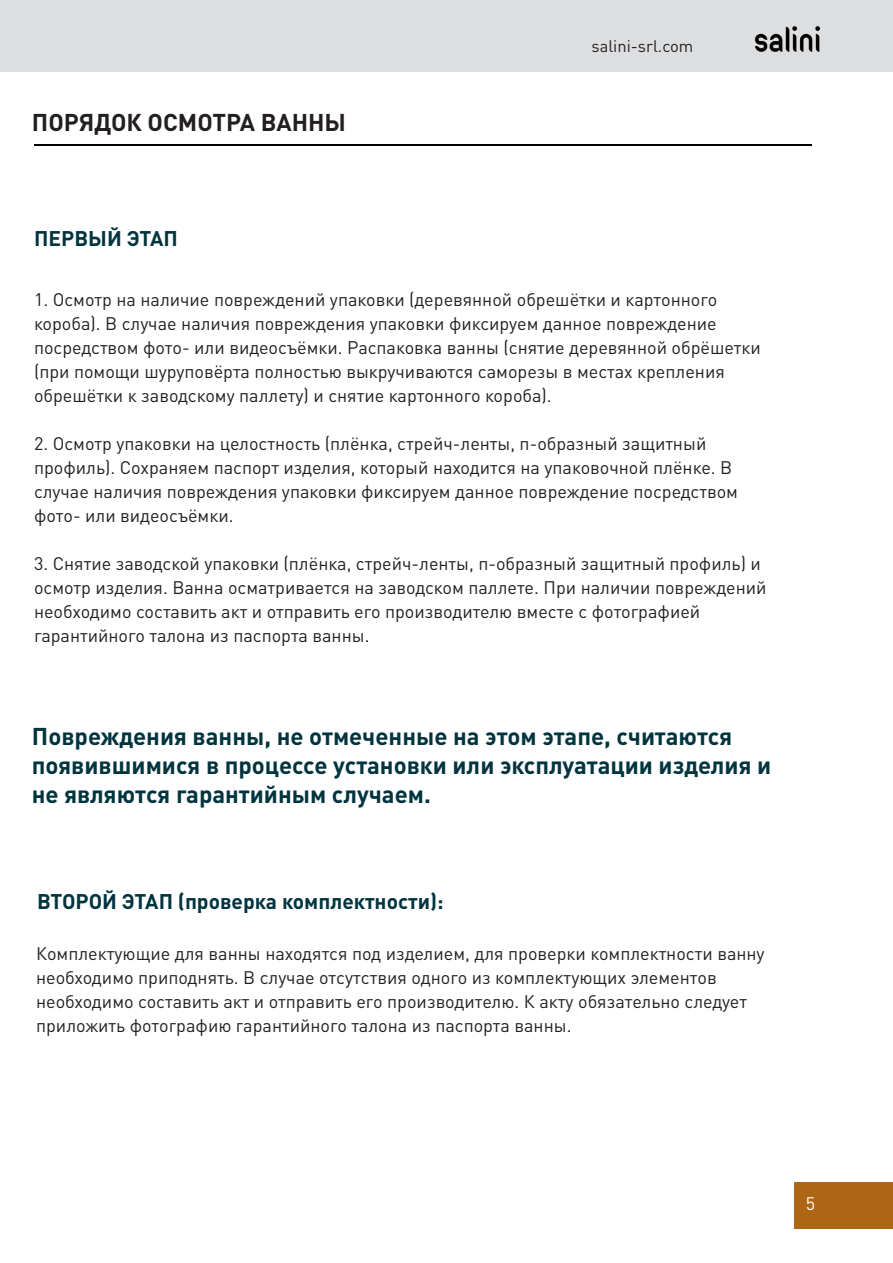
<style>
.page{position:relative;width:893px;height:1263px;background:#fff}
.page>*{position:absolute;margin:0;border:0;box-sizing:border-box;transform-origin:0 0}
.t1{font:700 24px/28.8px "DIN Pro";color:#00343e}
.t2{font:700 24px "DIN Pro";color:#231f20}
.t3{font:700 21px "DIN Pro";color:#00343e}
.t4{font:18px/24px "DIN Pro";color:#231f20}
.t5{font:18px "DIN Pro";color:#fff}
.t6{font:16.5px "DIN Pro";color:#231f20}
</style>
<div class="page">
<hr style="left:34px;top:144px;width:778px;height:2px;background:#000">
<div style="left:0;top:0;width:892px;height:72px;background:#dddee0"></div>
<img style="left:754px;top:26px;width:67px;height:26px">
<div style="left:794px;top:1182px;width:99px;height:46px;background:#ae6514"></div>
<p class="t2" style="left:32px;top:102px;width:316px">ПОРЯДОК ОСМОТРА ВАННЫ</p>
<p class="t3" style="left:34px;top:221px;width:145px">ПЕРВЫЙ ЭТАП</p>
<p class="t6" style="left:592px;top:33px;width:103px">salini-srl.com</p>
<p class="t4" style="left:34px;top:285px;width:728px">1. Осмотр на наличие повреждений упаковки (деревянной обрешётки и картонного короба). В случае наличия повреждения упаковки фиксируем данное повреждение посредством фото- или видеосъёмки. Распаковка ванны (снятие деревянной обрёшетки (при помощи шуруповёрта полностью выкручиваются саморезы в местах крепления обрешётки к заводскому паллету) и снятие картонного короба).</p>
<p class="t4" style="left:34px;top:429px;width:706px">2. Осмотр упаковки на целостность (плёнка, стрейч-ленты, п-образный защитный профиль). Сохраняем паспорт изделия, который находится на упаковочной плёнке. В случае наличия повреждения упаковки фиксируем данное повреждение посредством фото- или видеосъёмки.</p>
<p class="t4" style="left:34px;top:549px;width:734px">3. Снятие заводской упаковки (плёнка, стрейч-ленты, п-образный защитный профиль) и осмотр изделия. Ванна осматривается на заводском паллете. При наличии повреждений необходимо составить акт и отправить его производителю вместе с фотографией гарантийного талона из паспорта ванны.</p>
<p class="t1" style="left:32px;top:719px;width:741px">Повреждения ванны, не отмеченные на этом этапе, считаются появившимися в процессе установки или эксплуатации изделия и не являются гарантийным случаем.</p>
<p class="t3" style="left:37px;top:884px;width:408px">ВТОРОЙ ЭТАП (проверка комплектности):</p>
<p class="t4" style="left:36px;top:940px;width:730px">Комплектующие для ванны находятся под изделием, для проверки комплектности ванну необходимо приподнять. В случае отсутствия одного из комплектующих элементов необходимо составить акт и отправить его производителю. К акту обязательно следует приложить фотографию гарантийного талона из паспорта ванны.</p>
<p class="t5" style="left:806px;top:1189px;width:11px">5</p>
</div>
